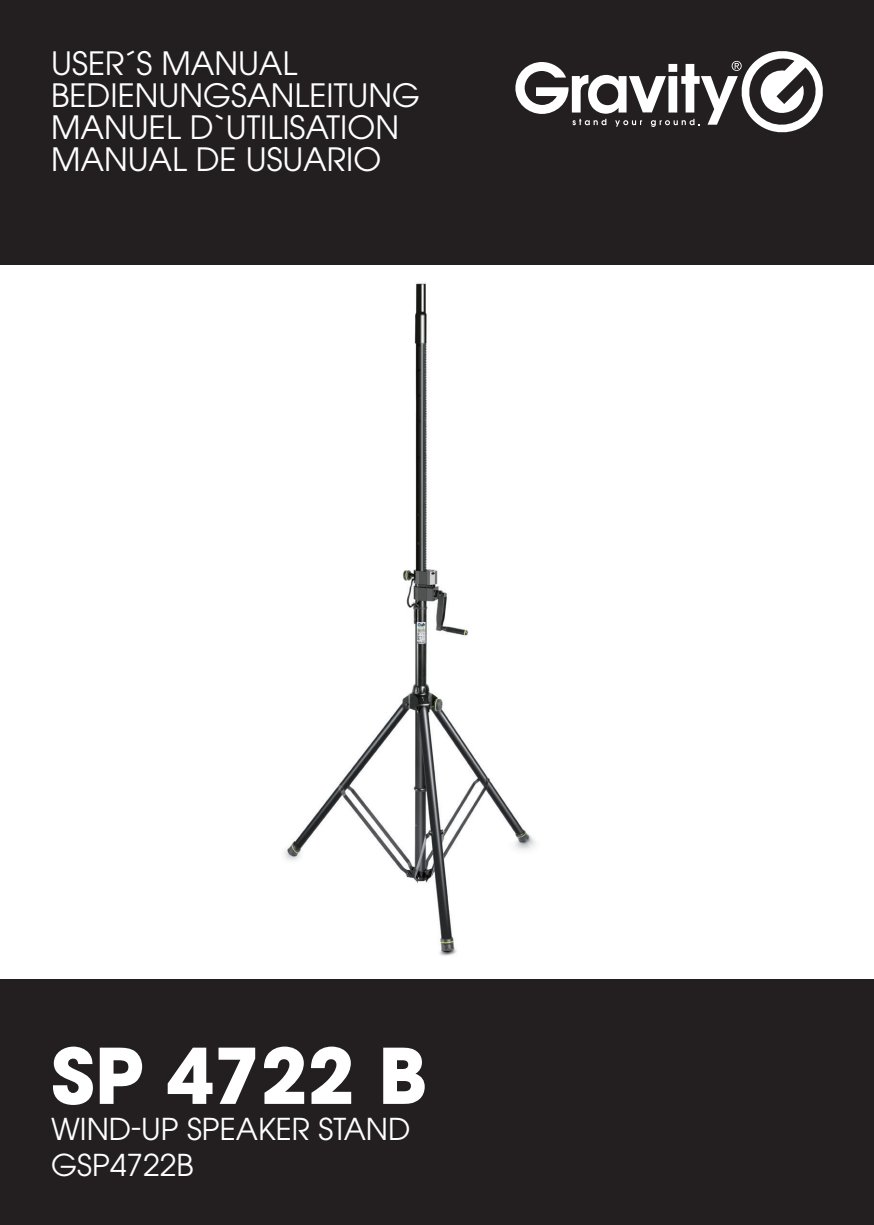
<style>
.page{position:relative;width:874px;height:1225px;background:#fff}
.page>*{position:absolute;margin:0;border:0;box-sizing:border-box;transform-origin:0 0}
.t1{font:700 76px "ITC Avant Garde Std";color:#fff}
.t2{font:32px/32px "ITC Avant Garde Std";color:#fff}
.t3{font:30px/36px "ITC Avant Garde Std";color:#fff}
</style>
<div class="page">
<div style="left:0;top:0;width:873px;height:265px;background:#231f20"></div>
<div style="left:0;top:979px;width:873px;height:246px;background:#231f20"></div>
<svg style="left:515px;top:51px;width:308px;height:82px"></svg>
<img style="left:284px;top:283px;width:252px;height:673px">
<div style="left:471px;top:334px;width:124px;height:154px;background:#fff"></div>
<p class="t2" style="left:51px;top:47px;width:370px">USER´S MANUAL<br>BEDIENUNGSANLEITUNG<br>MANUEL D`UTILISATION<br>MANUAL DE USUARIO</p>
<h1 class="t1" style="left:51px;top:1025px;width:377px">SP 4722 B</h1>
<p class="t3" style="left:51px;top:1110px;width:361px">WIND-UP SPEAKER STAND<br>GSP4722B</p>
</div>
